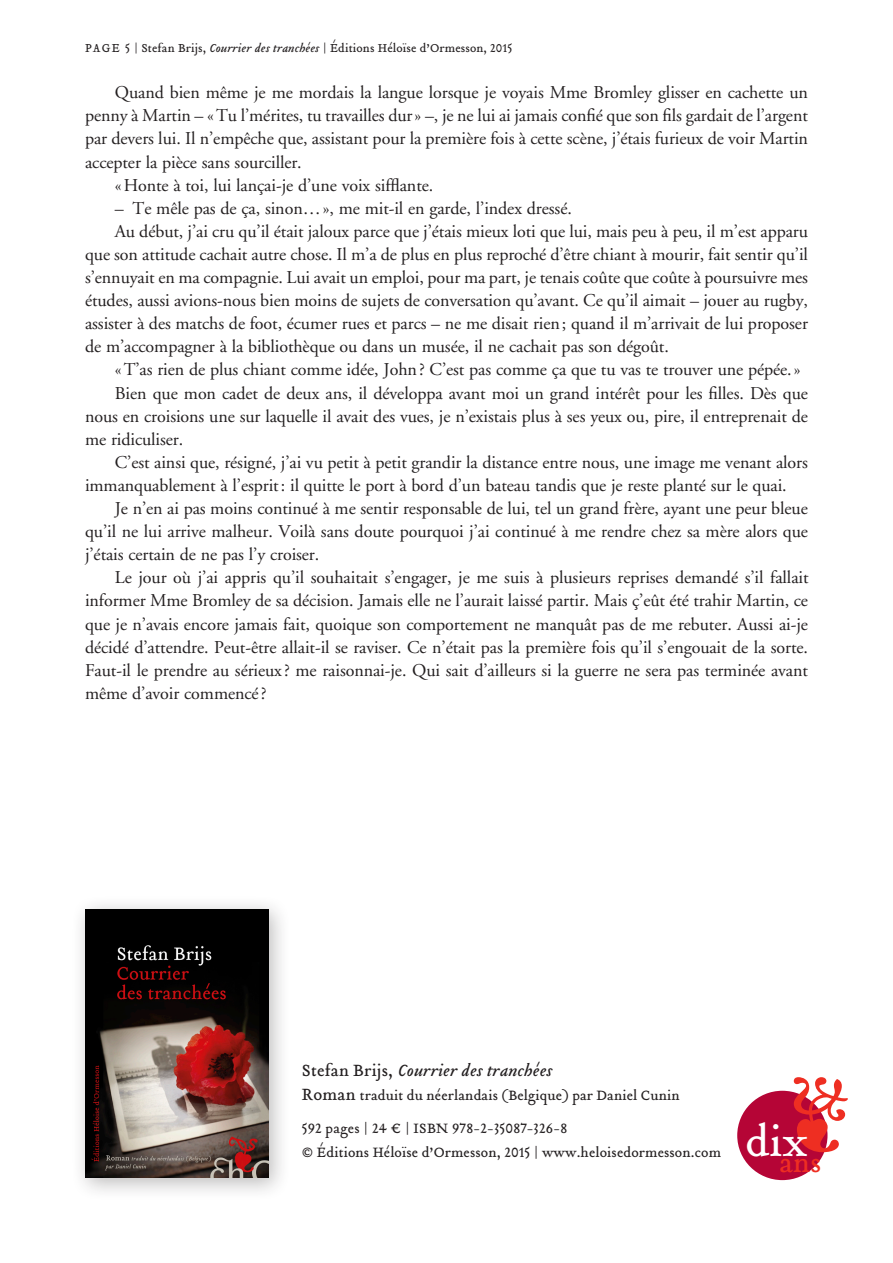
<style>
.page{position:relative;width:893px;height:1263px;background:#fff}
.page>*{position:absolute;margin:0;border:0;box-sizing:border-box;transform-origin:0 0}
.t1{font:46.05px "Tribute Roman";color:#fff}
.t2{font:30.75px "Tribute Roman";color:#ee2e22}
.dev_p{font:18px/23.1px "Adobe Garamond";letter-spacing:-.005em;color:#231f20;text-align:justify}
.t3{font:italic 18px "Tribute";letter-spacing:.005em;color:#231f20}
.t4{font:15px "Tribute Roman";letter-spacing:.005em;color:#231f20}
.t5{font:12.75px "Tribute Roman";letter-spacing:.005em;color:#231f20}
.s1{font-family:"Tribute";font-style:italic}
.s2{font-family:"Tribute Roman";font-style:normal}
.s3{font-size:18px}
</style>
<div class="page">
<div style="left:71px;top:895px;width:221px;height:306px;background:#231f20;opacity:.3"></div>
<img style="left:85px;top:909px;width:183px;height:269px">
<div style="left:737px;top:1091px;width:90px;height:89px;background:#b50536;border-radius:50%"></div>
<svg style="left:794px;top:1092px;width:34px;height:60px"></svg>
<p class="t5" style="left:85px;top:39px;width:429px">PAGE 5 | Stefan Brijs, <span class="s1">Courrier des tranchées |</span> Éditions Héloïse d’Ormesson, 2015</p>
<p class="dev_p" style="left:85px;top:81px;width:724px;text-indent:30px">Quand bien même je me mordais la langue lorsque je voyais Mme Bromley glisser en cachette un penny à Martin – «Tu l’mérites, tu travailles dur» –, je ne lui ai jamais confié que son fils gardait de l’argent par devers lui. Il n’empêche que, assistant pour la première fois à cette scène, j’étais furieux de voir Martin accepter la pièce sans sourciller.</p>
<p class="dev_p" style="left:115px;top:174px;width:320px">«Honte à toi, lui lançai-je d’une voix sifflante.</p>
<p class="dev_p" style="left:115px;top:197px;width:459px">– Te mêle pas de ça, sinon…», me mit-il en garde, l’index dressé.</p>
<p class="dev_p" style="left:85px;top:220px;width:724px;text-indent:30px">Au début, j’ai cru qu’il était jaloux parce que j’étais mieux loti que lui, mais peu à peu, il m’est apparu que son attitude cachait autre chose. Il m’a de plus en plus reproché d’être chiant à mourir, fait sentir qu’il s’ennuyait en ma compagnie. Lui avait un emploi, pour ma part, je tenais coûte que coûte à poursuivre mes études, aussi avions-nous bien moins de sujets de conversation qu’avant. Ce qu’il aimait – jouer au rugby, assister à des matchs de foot, écumer rues et parcs – ne me disait rien; quand il m’arrivait de lui proposer de m’accompagner à la bibliothèque ou dans un musée, il ne cachait pas son dégoût.</p>
<p class="dev_p" style="left:115px;top:359px;width:687px">«T’as rien de plus chiant comme idée, John? C’est pas comme ça que tu vas te trouver une pépée.»</p>
<p class="dev_p" style="left:85px;top:382px;width:724px;text-indent:30px">Bien que mon cadet de deux ans, il développa avant moi un grand intérêt pour les filles. Dès que nous en croisions une sur laquelle il avait des vues, je n’existais plus à ses yeux ou, pire, il entreprenait de me ridiculiser.</p>
<p class="dev_p" style="left:85px;top:451px;width:724px;text-indent:30px">C’est ainsi que, résigné, j’ai vu petit à petit grandir la distance entre nous, une image me venant alors immanquablement à l’esprit: il quitte le port à bord d’un bateau tandis que je reste planté sur le quai.</p>
<p class="dev_p" style="left:85px;top:497px;width:724px;text-indent:30px">Je n’en ai pas moins continué à me sentir responsable de lui, tel un grand frère, ayant une peur bleue qu’il ne lui arrive malheur. Voilà sans doute pourquoi j’ai continué à me rendre chez sa mère alors que j’étais certain de ne pas l’y croiser.</p>
<p class="dev_p" style="left:85px;top:567px;width:725px;text-indent:30px">Le jour où j’ai appris qu’il souhaitait s’engager, je me suis à plusieurs reprises demandé s’il fallait informer Mme Bromley de sa décision. Jamais elle ne l’aurait laissé partir. Mais ç’eût été trahir Martin, ce que je n’avais encore jamais fait, quoique son comportement ne manquât pas de me rebuter. Aussi ai-je décidé d’attendre. Peut-être allait-il se raviser. Ce n’était pas la première fois qu’il s’engouait de la sorte.<br>Faut-il le prendre au sérieux ? me raisonnai-je. Qui sait d’ailleurs si la guerre ne sera pas terminée avant même d’avoir commencé?</p>
<p class="t3" style="left:302px;top:1058px;width:252px"><span class="s2">Stefan Brijs,</span> Courrier des tranchées</p>
<p class="t4" style="left:302px;top:1085px;width:379px"><span class="s3">Roman</span> traduit du néerlandais (Belgique) par Daniel Cunin</p>
<p class="t4" style="left:302px;top:1118px;width:267px">592 pages | 24 € | ISBN 978-2-35087-326-8</p>
<p class="t4" style="left:302px;top:1142px;width:421px">© Éditions Héloïse d’Ormesson, 2015 | www.heloisedormesson.com</p>
<p class="t1" style="left:745px;top:1111px;width:64px">dix</p>
<p class="t2" style="left:779px;top:1141px;width:43px">ans</p>
</div>
